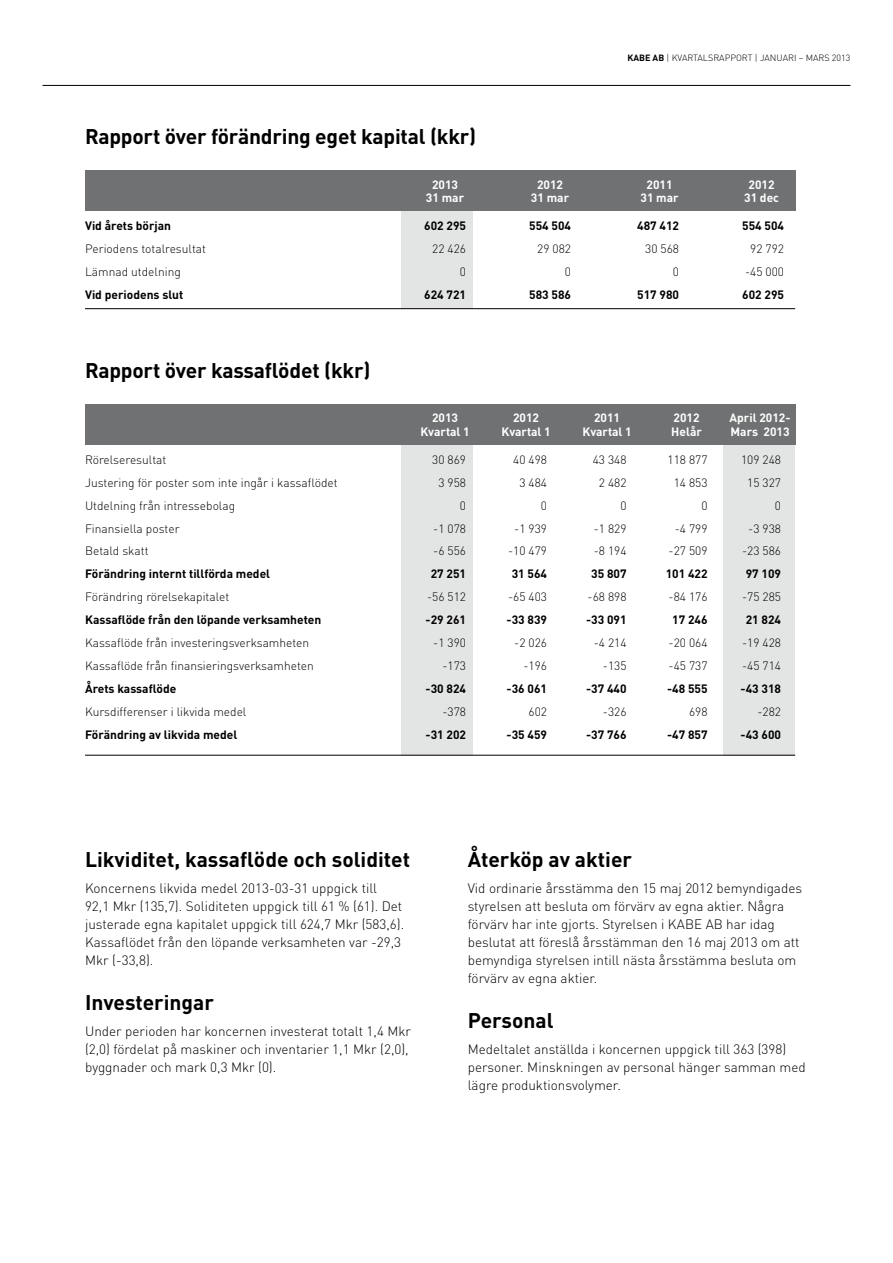
<style>
.page{position:relative;width:893px;height:1263px;background:#fff}
.page>*{position:absolute;margin:0;border:0;box-sizing:border-box;transform-origin:0 0}
.t1{font:700 21px "DINOT";letter-spacing:-.01em;color:#000}
.t2{font:300 13.5px/18px "DINOT";color:#000}
.t3{font:300 12px "DINOT";color:#000}
.t4{font:700 12px "DINOT";color:#000}
.t5{font:700 12px "DINOT";color:#fff}
.t6{font:300 9px "DINOT";color:#000}
.s1{font-weight:700}
</style>
<div class="page">
<div style="left:723px;top:404px;width:72px;height:351px;background:#e3e4e4"></div>
<div style="left:401px;top:170px;width:72px;height:138px;background:#e3e4e4"></div>
<div style="left:85px;top:170px;width:710px;height:40px;background:#707172"></div>
<hr style="left:85px;top:308px;width:710px;height:1px;background:#000">
<hr style="left:43px;top:85px;width:807px;height:1px;background:#000">
<div style="left:401px;top:404px;width:72px;height:351px;background:#e3e4e4"></div>
<div style="left:85px;top:404px;width:710px;height:40px;background:#707172"></div>
<hr style="left:85px;top:755px;width:710px;height:1px;background:#000">
<h1 class="t1" style="left:85px;top:122px;width:393px">Rapport över förändring eget kapital (kkr)</h1>
<p class="t6" style="left:627px;top:52px;width:225px"><span class="s1">KABE AB</span> | KVARTALSRAPPORT | JANUARI – MARS 2013</p>
<p class="t5" style="left:432px;top:176px;width:28px">2013</p>
<p class="t5" style="left:537px;top:176px;width:28px">2012</p>
<p class="t5" style="left:647px;top:176px;width:28px">2011</p>
<p class="t5" style="left:749px;top:176px;width:28px">2012</p>
<p class="t5" style="left:426px;top:190px;width:40px">31 mar</p>
<p class="t5" style="left:531px;top:190px;width:40px">31 mar</p>
<p class="t5" style="left:640px;top:190px;width:40px">31 mar</p>
<p class="t5" style="left:744px;top:190px;width:36px">31 dec</p>
<p class="t4" style="left:85px;top:218px;width:88px">Vid årets början</p>
<p class="t4" style="left:424px;top:218px;width:43px">602 295</p>
<p class="t4" style="left:529px;top:218px;width:43px">554 504</p>
<p class="t4" style="left:637px;top:218px;width:43px">487 412</p>
<p class="t4" style="left:742px;top:218px;width:43px">554 504</p>
<p class="t3" style="left:85px;top:241px;width:122px">Periodens totalresultat</p>
<p class="t3" style="left:432px;top:241px;width:35px">22 426</p>
<p class="t3" style="left:537px;top:241px;width:35px">29 082</p>
<p class="t3" style="left:645px;top:241px;width:35px">30 568</p>
<p class="t3" style="left:750px;top:241px;width:35px">92 792</p>
<p class="t3" style="left:85px;top:264px;width:97px">Lämnad utdelning</p>
<p class="t3" style="left:460px;top:264px;width:8px">0</p>
<p class="t3" style="left:565px;top:264px;width:8px">0</p>
<p class="t3" style="left:673px;top:264px;width:8px">0</p>
<p class="t3" style="left:745px;top:264px;width:41px">-45 000</p>
<p class="t4" style="left:85px;top:286px;width:100px">Vid periodens slut</p>
<p class="t4" style="left:424px;top:286px;width:43px">624 721</p>
<p class="t4" style="left:529px;top:286px;width:43px">583 586</p>
<p class="t4" style="left:637px;top:286px;width:43px">517 980</p>
<p class="t4" style="left:742px;top:286px;width:43px">602 295</p>
<h1 class="t1" style="left:85px;top:356px;width:287px">Rapport över kassaflödet (kkr)</h1>
<p class="t5" style="left:432px;top:410px;width:28px">2013</p>
<p class="t5" style="left:513px;top:410px;width:28px">2012</p>
<p class="t5" style="left:594px;top:410px;width:28px">2011</p>
<p class="t5" style="left:674px;top:410px;width:28px">2012</p>
<p class="t5" style="left:730px;top:410px;width:62px">April 2012-</p>
<p class="t5" style="left:420px;top:424px;width:51px">Kvartal 1</p>
<p class="t5" style="left:501px;top:424px;width:51px">Kvartal 1</p>
<p class="t5" style="left:582px;top:424px;width:51px">Kvartal 1</p>
<p class="t5" style="left:671px;top:424px;width:32px">Helår</p>
<p class="t5" style="left:730px;top:424px;width:61px">Mars 2013</p>
<p class="t3" style="left:85px;top:452px;width:83px">Rörelseresultat</p>
<p class="t3" style="left:432px;top:452px;width:35px">30 869</p>
<p class="t3" style="left:513px;top:452px;width:35px">40 498</p>
<p class="t3" style="left:593px;top:452px;width:35px">43 348</p>
<p class="t3" style="left:667px;top:452px;width:42px">118 877</p>
<p class="t3" style="left:741px;top:452px;width:42px">109 248</p>
<p class="t3" style="left:85px;top:475px;width:254px">Justering för poster som inte ingår i kassaflödet</p>
<p class="t3" style="left:438px;top:475px;width:29px">3 958</p>
<p class="t3" style="left:519px;top:475px;width:29px">3 484</p>
<p class="t3" style="left:599px;top:475px;width:29px">2 482</p>
<p class="t3" style="left:674px;top:475px;width:35px">14 853</p>
<p class="t3" style="left:747px;top:475px;width:35px">15 327</p>
<p class="t3" style="left:85px;top:498px;width:152px">Utdelning från intressebolag</p>
<p class="t3" style="left:460px;top:498px;width:8px">0</p>
<p class="t3" style="left:541px;top:498px;width:8px">0</p>
<p class="t3" style="left:620px;top:498px;width:8px">0</p>
<p class="t3" style="left:701px;top:498px;width:8px">0</p>
<p class="t3" style="left:775px;top:498px;width:8px">0</p>
<p class="t3" style="left:85px;top:521px;width:96px">Finansiella poster</p>
<p class="t3" style="left:433px;top:521px;width:34px">-1 078</p>
<p class="t3" style="left:514px;top:521px;width:34px">-1 939</p>
<p class="t3" style="left:594px;top:521px;width:34px">-1 829</p>
<p class="t3" style="left:675px;top:521px;width:34px">-4 799</p>
<p class="t3" style="left:748px;top:521px;width:34px">-3 938</p>
<p class="t3" style="left:85px;top:544px;width:65px">Betald skatt</p>
<p class="t3" style="left:433px;top:544px;width:34px">-6 556</p>
<p class="t3" style="left:508px;top:544px;width:41px">-10 479</p>
<p class="t3" style="left:594px;top:544px;width:34px">-8 194</p>
<p class="t3" style="left:669px;top:544px;width:41px">-27 509</p>
<p class="t3" style="left:742px;top:544px;width:41px">-23 586</p>
<p class="t4" style="left:85px;top:566px;width:187px">Förändring internt tillförda medel</p>
<p class="t4" style="left:431px;top:566px;width:37px">27 251</p>
<p class="t4" style="left:512px;top:566px;width:37px">31 564</p>
<p class="t4" style="left:591px;top:566px;width:37px">35 807</p>
<p class="t4" style="left:666px;top:566px;width:43px">101 422</p>
<p class="t4" style="left:746px;top:566px;width:37px">97 109</p>
<p class="t3" style="left:85px;top:590px;width:146px">Förändring rörelsekapitalet</p>
<p class="t3" style="left:427px;top:590px;width:41px">-56 512</p>
<p class="t3" style="left:508px;top:590px;width:41px">-65 403</p>
<p class="t3" style="left:588px;top:590px;width:41px">-68 898</p>
<p class="t3" style="left:669px;top:590px;width:41px">-84 176</p>
<p class="t3" style="left:742px;top:590px;width:41px">-75 285</p>
<p class="t4" style="left:85px;top:612px;width:238px">Kassaflöde från den löpande verksamheten</p>
<p class="t4" style="left:426px;top:612px;width:42px">-29 261</p>
<p class="t4" style="left:507px;top:612px;width:42px">-33 839</p>
<p class="t4" style="left:586px;top:612px;width:42px">-33 091</p>
<p class="t4" style="left:672px;top:612px;width:37px">17 246</p>
<p class="t4" style="left:746px;top:612px;width:37px">21 824</p>
<p class="t3" style="left:85px;top:635px;width:226px">Kassaflöde från investeringsverksamheten</p>
<p class="t3" style="left:433px;top:635px;width:34px">-1 390</p>
<p class="t3" style="left:514px;top:635px;width:34px">-2 026</p>
<p class="t3" style="left:594px;top:635px;width:34px">-4 214</p>
<p class="t3" style="left:669px;top:635px;width:41px">-20 064</p>
<p class="t3" style="left:742px;top:635px;width:41px">-19 428</p>
<p class="t3" style="left:85px;top:658px;width:230px">Kassaflöde från finansieringsverksamheten</p>
<p class="t3" style="left:442px;top:658px;width:25px">-173</p>
<p class="t3" style="left:523px;top:658px;width:25px">-196</p>
<p class="t3" style="left:603px;top:658px;width:25px">-135</p>
<p class="t3" style="left:669px;top:658px;width:41px">-45 737</p>
<p class="t3" style="left:742px;top:658px;width:41px">-45 714</p>
<p class="t4" style="left:85px;top:681px;width:93px">Årets kassaflöde</p>
<p class="t4" style="left:426px;top:681px;width:42px">-30 824</p>
<p class="t4" style="left:507px;top:681px;width:42px">-36 061</p>
<p class="t4" style="left:586px;top:681px;width:42px">-37 440</p>
<p class="t4" style="left:667px;top:681px;width:42px">-48 555</p>
<p class="t4" style="left:741px;top:681px;width:42px">-43 318</p>
<p class="t3" style="left:85px;top:704px;width:163px">Kursdifferenser i likvida medel</p>
<p class="t3" style="left:442px;top:704px;width:25px">-378</p>
<p class="t3" style="left:529px;top:704px;width:20px">602</p>
<p class="t3" style="left:603px;top:704px;width:25px">-326</p>
<p class="t3" style="left:689px;top:704px;width:20px">698</p>
<p class="t3" style="left:757px;top:704px;width:25px">-282</p>
<p class="t4" style="left:85px;top:726px;width:154px">Förändring av likvida medel</p>
<p class="t4" style="left:426px;top:726px;width:42px">-31 202</p>
<p class="t4" style="left:507px;top:726px;width:42px">-35 459</p>
<p class="t4" style="left:586px;top:726px;width:42px">-37 766</p>
<p class="t4" style="left:667px;top:726px;width:42px">-47 857</p>
<p class="t4" style="left:741px;top:726px;width:42px">-43 600</p>
<h1 class="t1" style="left:85px;top:845px;width:327px">Likviditet, kassaflöde och soliditet</h1>
<p class="t2" style="left:85px;top:879px;width:321px">Koncernens likvida medel 2013-03-31 uppgick till 92,1 Mkr (135,7). Soliditeten uppgick till 61 % (61). Det justerade egna kapitalet uppgick till 624,7 Mkr (583,6).<br>Kassaflödet från den löpande verksamheten var -29,3<br>Mkr (-33,8).</p>
<h1 class="t1" style="left:85px;top:988px;width:130px">Investeringar</h1>
<p class="t2" style="left:85px;top:1022px;width:327px">Under perioden har koncernen investerat totalt 1,4 Mkr (2,0) fördelat på maskiner och inventarier 1,1 Mkr (2,0), byggnader och mark 0,3 Mkr (0).</p>
<h1 class="t1" style="left:468px;top:845px;width:166px">Återköp av aktier</h1>
<p class="t2" style="left:468px;top:879px;width:336px">Vid ordinarie årsstämma den 15 maj 2012 bemyndigades styrelsen att besluta om förvärv av egna aktier. Några förvärv har inte gjorts. Styrelsen i KABE AB har idag beslutat att föreslå årsstämman den 16 maj 2013 om att bemyndiga styrelsen intill nästa årsstämma besluta om förvärv av egna aktier.</p>
<h1 class="t1" style="left:468px;top:1006px;width:87px">Personal</h1>
<p class="t2" style="left:468px;top:1040px;width:339px">Medeltalet anställda i koncernen uppgick till 363 (398) personer. Minskningen av personal hänger samman med lägre produktionsvolymer.</p>
</div>
